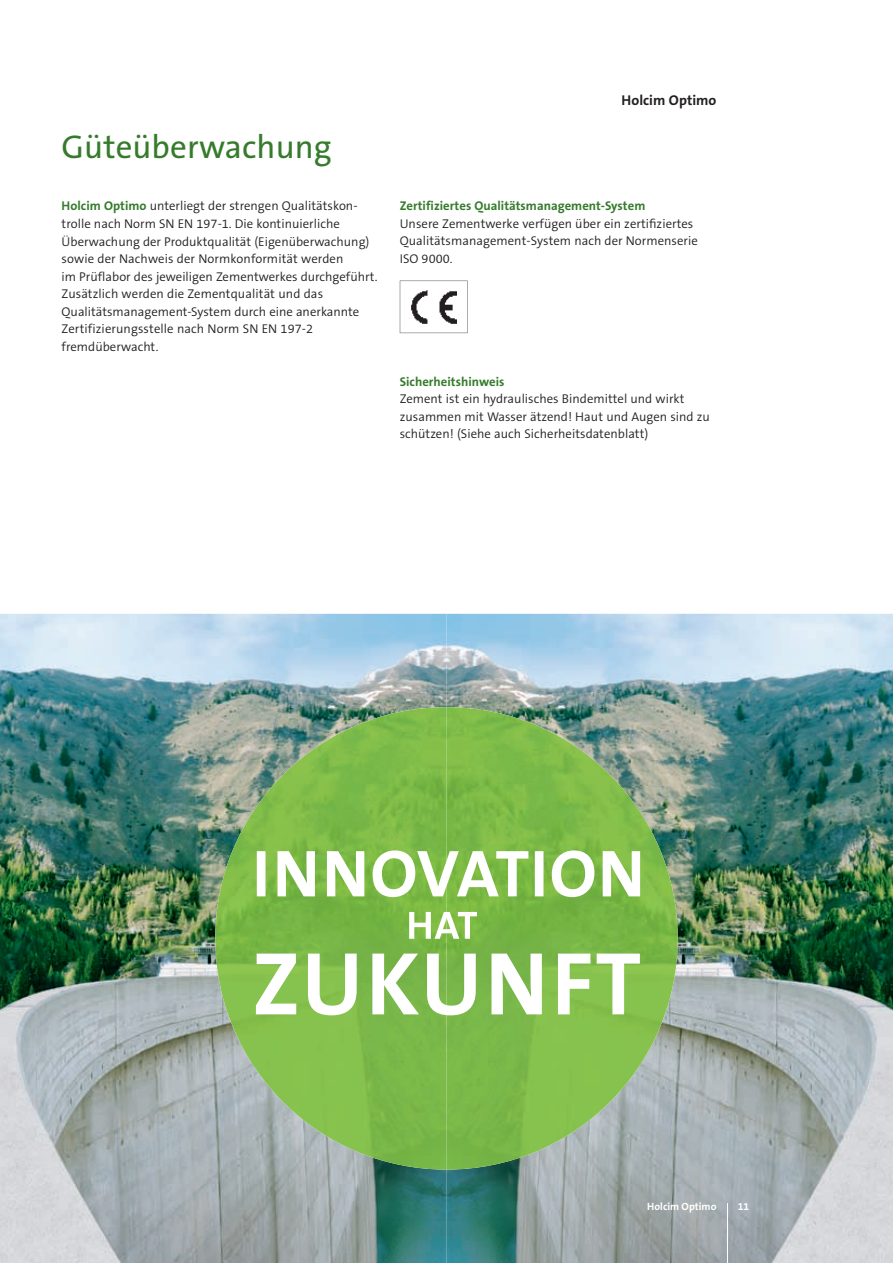
<style>
.page{position:relative;width:893px;height:1263px;background:#fff}
.page>*{position:absolute;margin:0;border:0;box-sizing:border-box;transform-origin:0 0}
.t1{font:33px "The Sans B5 Plain";letter-spacing:.005em;color:#357b2b}
.t2{font:700 14.25px "The Sans B7";letter-spacing:.005em;color:#231f20}
.t3{font:300 12.75px/17.5px "The Sans B4";letter-spacing:.005em;color:#231f20}
.t4{font:700 12.75px "The Sans B7";letter-spacing:.005em;color:#357b2b}
.t5{font:700 10.5px "The Sans B7";color:#fff}
.s1{font-family:"The Sans B7";font-weight:700;color:#357b2b}
</style>
<div class="page">
<img style="left:0;top:614px;width:893px;height:649px">
<svg style="left:400px;top:281px;width:68px;height:52px"></svg>
<img style="left:215px;top:707px;width:463px;height:462px">
<svg style="left:256px;top:953px;width:384px;height:62px"></svg>
<svg style="left:409px;top:912px;width:68px;height:27px"></svg>
<svg style="left:257px;top:850px;width:383px;height:47px"></svg>
<hr style="left:727px;top:1203px;width:1px;height:60px;background:#fff">
<p class="t2" style="left:622px;top:93px;width:96px">Holcim Optimo</p>
<h1 class="t1" style="left:62px;top:129px;width:272px">Güteüberwachung</h1>
<p class="t3" style="left:62px;top:198px;width:318px"><span class="s1">Holcim Optimo</span> unterliegt der strengen Qualitätskon&shy;trolle nach Norm SN EN 197-1. Die kontinuierliche Überwachung der Produktqualität (Eigenüberwachung) sowie der Nachweis der Normkonformität werden<br>im Prüflabor des jeweiligen Zementwerkes durchgeführt.<br>Zusätzlich werden die Zementqualität und das Qualitätsmanagement-System durch eine anerkannte Zertifizierungsstelle nach Norm SN EN 197-2 fremdüberwacht.</p>
<p class="t4" style="left:400px;top:199px;width:247px">Zertifiziertes Qualitätsmanagement-System</p>
<p class="t3" style="left:400px;top:215px;width:300px">Unsere Zementwerke verfügen über ein zertifiziertes<br>Qualitätsmanagement-System nach der Normenserie<br>ISO 9000.</p>
<p class="t4" style="left:400px;top:375px;width:106px">Sicherheitshinweis</p>
<p class="t3" style="left:400px;top:391px;width:312px">Zement ist ein hydraulisches Bindemittel und wirkt zusammen mit Wasser ätzend! Haut und Augen sind zu schützen! (Siehe auch Sicherheitsdatenblatt)</p>
<p class="t5" style="left:647px;top:1201px;width:71px">Holcim Optimo</p>
<p class="t5" style="left:738px;top:1201px;width:13px">11</p>
</div>
